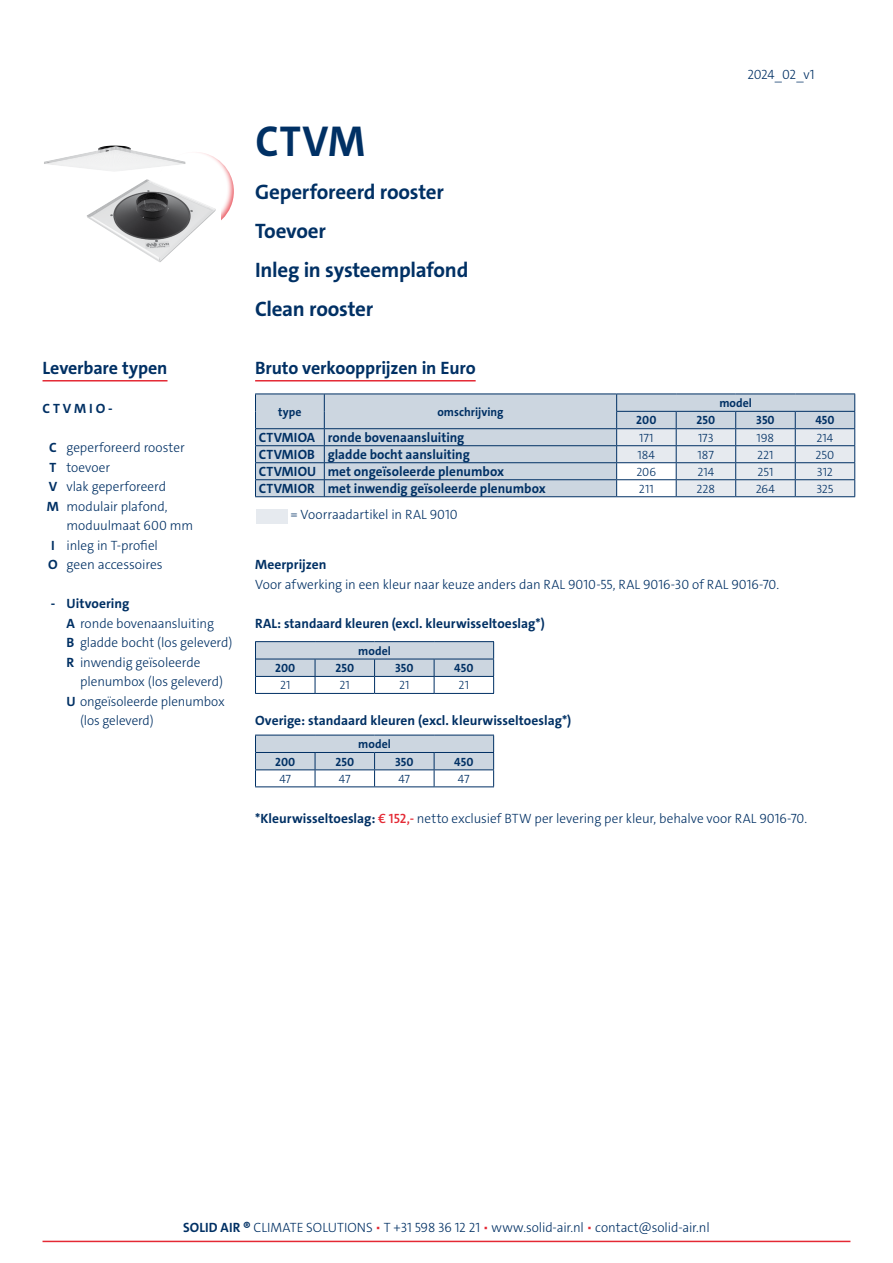
<style>
.page{position:relative;width:893px;height:1263px;background:#fff}
.page>*{position:absolute;margin:0;border:0;box-sizing:border-box;transform-origin:0 0}
.t1{font:700 43.5px "The Sans C4 s";color:#003064;scale:.95 1}
.t2{font:700 21px/39px "The Sans C4 s";letter-spacing:-.015em;color:#003064}
.t3{font:700 18px "The Sans C4 s";letter-spacing:-.01em;color:#003064}
.t4{font:300 13.5px/19.5px "The Sans C4 s";letter-spacing:-.005em;color:#003064}
.t5{font:700 13.5px/17px "The Sans C4 s";color:#003064}
.t6{font:700 12px "The Sans C4 s";letter-spacing:.005em;color:#003064}
.t7{font:300 12px "The Sans C4 s";color:#003064}
.s1{font-weight:700}
.s2{font-weight:600;color:#e42934}
.s3{color:#e42934}
</style>
<div class="page">
<hr style="left:43px;top:1241px;width:807px;height:1px;background:#e42934">
<div style="left:142px;top:142px;width:104px;height:91px;background:#e42934;opacity:.75"></div>
<div style="left:133px;top:172px;width:88px;height:84px;background:#fff"></div>
<hr style="left:255px;top:380px;width:221px;height:1px;background:#e42934">
<hr style="left:43px;top:380px;width:125px;height:1px;background:#e42934">
<img style="left:44px;top:145px;width:142px;height:27px">
<img style="left:87px;top:179px;width:129px;height:83px">
<div style="left:256px;top:395px;width:360px;height:101px;background:#ccd6e0"></div>
<hr style="left:255px;top:394px;width:69px;height:1px;background:#003064">
<hr style="left:255px;top:445px;width:69px;height:1px;background:#003064">
<hr style="left:255px;top:462px;width:69px;height:1px;background:#003064">
<hr style="left:255px;top:479px;width:69px;height:1px;background:#003064">
<svg style="left:255px;top:394px;width:1px;height:102px"></svg>
<hr style="left:255px;top:496px;width:69px;height:1px;background:#003064">
<hr style="left:324px;top:394px;width:293px;height:1px;background:#003064">
<hr style="left:256px;top:428px;width:68px;height:1px;background:#003064">
<hr style="left:324px;top:428px;width:293px;height:1px;background:#003064">
<hr style="left:324px;top:445px;width:293px;height:1px;background:#003064">
<hr style="left:324px;top:462px;width:293px;height:1px;background:#003064">
<hr style="left:324px;top:479px;width:293px;height:1px;background:#003064">
<svg style="left:324px;top:394px;width:1px;height:102px"></svg>
<svg style="left:616px;top:394px;width:239px;height:102px;background:#cfd8e1"></svg>
<hr style="left:324px;top:496px;width:293px;height:1px;background:#003064">
<hr style="left:617px;top:496px;width:59px;height:1px;background:#003064">
<hr style="left:676px;top:496px;width:60px;height:1px;background:#003064">
<hr style="left:736px;top:496px;width:59px;height:1px;background:#003064">
<hr style="left:795px;top:496px;width:60px;height:1px;background:#003064">
<div style="left:256px;top:509px;width:32px;height:14px;background:#e6eaef"></div>
<hr style="left:255px;top:641px;width:60px;height:1px;background:#003064">
<hr style="left:315px;top:641px;width:60px;height:1px;background:#003064">
<hr style="left:375px;top:641px;width:59px;height:1px;background:#003064">
<hr style="left:434px;top:641px;width:60px;height:1px;background:#003064">
<svg style="left:255px;top:642px;width:239px;height:51px"></svg>
<hr style="left:255px;top:693px;width:60px;height:1px;background:#003064">
<hr style="left:315px;top:693px;width:60px;height:1px;background:#003064">
<hr style="left:375px;top:693px;width:59px;height:1px;background:#003064">
<hr style="left:434px;top:693px;width:60px;height:1px;background:#003064">
<svg style="left:255px;top:735px;width:239px;height:51px"></svg>
<hr style="left:255px;top:786px;width:60px;height:1px;background:#003064">
<hr style="left:315px;top:786px;width:60px;height:1px;background:#003064">
<hr style="left:375px;top:786px;width:59px;height:1px;background:#003064">
<hr style="left:434px;top:786px;width:60px;height:1px;background:#003064">
<h1 class="t1" style="left:255px;top:114px;width:117px">CTVM</h1>
<h2 class="t2" style="left:255px;top:172px;width:215px">Geperforeerd rooster<br>Toevoer<br>Inleg in systeemplafond<br>Clean rooster</h2>
<p class="t4" style="left:747px;top:65px;width:69px">2024_02_v1</p>
<h3 class="t3" style="left:43px;top:356px;width:126px">Leverbare typen</h3>
<h3 class="t3" style="left:255px;top:356px;width:222px">Bruto verkoopprijzen in Euro</h3>
<p class="t5" style="left:43px;top:400px;width:72px">C T V M I O -</p>
<p class="t4" style="left:47px;top:438px;width:139px"><span class="s1">C</span> geperforeerd rooster<br><span class="s1">T</span> toevoer<br><span class="s1">V</span> vlak geperforeerd<br><span class="s1">M</span> modulair plafond,</p>
<p class="t4" style="left:48px;top:516px;width:146px;text-indent:18px">moduulmaat 600 mm<br><span class="s1">I</span> inleg in T-profiel<br><span class="s1">O</span> geen accessoires</p>
<p class="t4" style="left:67px;top:594px;width:167px;text-indent:-16px"><span class="s1">- Uitvoering<br>A</span> ronde bovenaansluiting<br><span class="s1">B</span> gladde bocht (los geleverd)<br><span class="s1">R</span> inwendig geïsoleerde</p>
<p class="t4" style="left:80px;top:672px;width:144px">plenumbox (los geleverd)</p>
<p class="t4" style="left:67px;top:691px;width:160px"><span class="s1">U</span> ongeïsoleerde plenumbox</p>
<p class="t4" style="left:80px;top:711px;width:75px">(los geleverd)</p>
<p class="t6" style="left:719px;top:395px;width:34px">model</p>
<p class="t6" style="left:278px;top:404px;width:25px">type</p>
<p class="t6" style="left:437px;top:404px;width:68px">omschrijving</p>
<p class="t6" style="left:636px;top:413px;width:22px">200</p>
<p class="t6" style="left:697px;top:413px;width:20px">250</p>
<p class="t6" style="left:756px;top:413px;width:20px">350</p>
<p class="t6" style="left:815px;top:413px;width:21px">450</p>
<p class="t5" style="left:259px;top:429px;width:288px">CTVMIOA ronde bovenaansluiting<br>CTVMIOB gladde bocht aansluiting<br>CTVMIOU met ongeïsoleerde plenumbox CTVMIOR met inwendig geïsoleerde plenumbox</p>
<p class="t4" style="left:290px;top:505px;width:169px">= Voorraadartikel in RAL 9010</p>
<p class="t7" style="left:639px;top:430px;width:16px">171</p>
<p class="t7" style="left:698px;top:430px;width:17px">173</p>
<p class="t7" style="left:757px;top:430px;width:19px">198</p>
<p class="t7" style="left:816px;top:430px;width:18px">214</p>
<p class="t7" style="left:638px;top:447px;width:19px">184</p>
<p class="t7" style="left:698px;top:447px;width:18px">187</p>
<p class="t7" style="left:757px;top:447px;width:18px">221</p>
<p class="t7" style="left:815px;top:447px;width:20px">250</p>
<p class="t7" style="left:636px;top:464px;width:21px">206</p>
<p class="t7" style="left:697px;top:464px;width:18px">214</p>
<p class="t7" style="left:757px;top:464px;width:18px">251</p>
<p class="t7" style="left:817px;top:464px;width:17px">312</p>
<p class="t7" style="left:639px;top:481px;width:16px">211</p>
<p class="t7" style="left:697px;top:481px;width:20px">228</p>
<p class="t7" style="left:756px;top:481px;width:21px">264</p>
<p class="t7" style="left:816px;top:481px;width:19px">325</p>
<p class="t5" style="left:255px;top:556px;width:73px">Meerprijzen</p>
<p class="t4" style="left:255px;top:574px;width:525px">Voor afwerking in een kleur naar keuze anders dan RAL 9010-55, RAL 9016-30 of RAL 9016-70.</p>
<p class="t5" style="left:255px;top:615px;width:291px">RAL: standaard kleuren (excl. kleurwisseltoeslag*)</p>
<p class="t6" style="left:358px;top:643px;width:34px">model</p>
<p class="t6" style="left:275px;top:660px;width:22px">200</p>
<p class="t6" style="left:335px;top:660px;width:20px">250</p>
<p class="t6" style="left:395px;top:660px;width:20px">350</p>
<p class="t6" style="left:454px;top:660px;width:21px">450</p>
<p class="t7" style="left:280px;top:677px;width:12px">21</p>
<p class="t7" style="left:340px;top:677px;width:12px">21</p>
<p class="t7" style="left:399px;top:677px;width:12px">21</p>
<p class="t7" style="left:459px;top:677px;width:12px">21</p>
<p class="t5" style="left:255px;top:712px;width:318px">Overige: standaard kleuren (excl. kleurwisseltoeslag*)</p>
<p class="t6" style="left:358px;top:736px;width:34px">model</p>
<p class="t6" style="left:275px;top:754px;width:22px">200</p>
<p class="t6" style="left:335px;top:754px;width:20px">250</p>
<p class="t6" style="left:395px;top:754px;width:20px">350</p>
<p class="t6" style="left:454px;top:754px;width:21px">450</p>
<p class="t7" style="left:279px;top:771px;width:13px">47</p>
<p class="t7" style="left:339px;top:771px;width:13px">47</p>
<p class="t7" style="left:398px;top:771px;width:13px">47</p>
<p class="t7" style="left:458px;top:771px;width:13px">47</p>
<p class="t4" style="left:255px;top:808px;width:553px"><span class="s1">*Kleurwisseltoeslag:</span> <span class="s2">€ 152,-</span> netto exclusief BTW per levering per kleur, behalve voor RAL 9016-70.</p>
<p class="t4" style="left:183px;top:1218px;width:528px"><span class="s1">SOLID AIR ®</span> CLIMATE SOLUTIONS <span class="s3">•</span> T +31 598 36 12 21 <span class="s3">•</span> www.solid-air.nl <span class="s3">•</span> contact@solid-air.nl</p>
</div>
